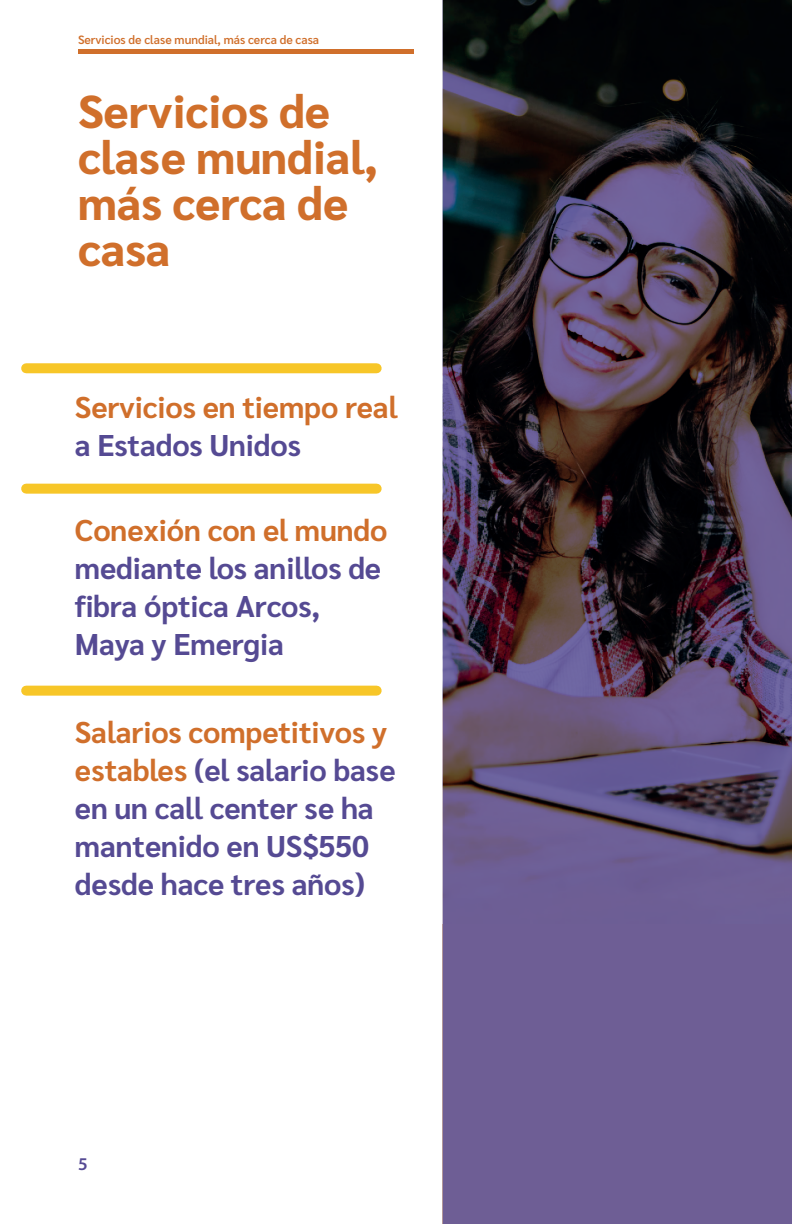
<style>
.page{position:relative;width:792px;height:1224px;background:#fff}
.page>*{position:absolute;margin:0;border:0;box-sizing:border-box;transform-origin:0 0}
.t1{font:800 46px/46px "Sarabun";color:#d06f2b}
.t2{font:700 30px/38px "Sarabun";letter-spacing:-.005em;color:#554a93}
.t3{font:700 30px "Sarabun";letter-spacing:-.005em;color:#d06f2b}
.t4{font:600 18px "Myriad Pro";color:#554a93}
.t5{font:600 12px "Sarabun";color:#d06f2b}
.s1{color:#d06f2b}
</style>
<div class="page">
<svg style="left:443px;top:0;width:349px;height:1224px;background:#4a3d5a"></svg>
<div style="left:26px;top:363px;width:351px;height:10px;background:#f7c628"></div>
<div style="left:26px;top:484px;width:351px;height:10px;background:#f7c628"></div>
<div style="left:26px;top:686px;width:351px;height:10px;background:#f7c628"></div>
<hr style="left:78px;top:49px;width:335px;height:4px;background:#d06f2b">
<p class="t5" style="left:78px;top:33px;width:243px">Servicios de clase mundial, más cerca de casa</p>
<h1 class="t1" style="left:78px;top:90px;width:302px">Servicios de clase mundial, más cerca de casa</h1>
<p class="t3" style="left:75px;top:390px;width:324px">Servicios en tiempo real</p>
<p class="t2" style="left:75px;top:427px;width:228px">a Estados Unidos</p>
<p class="t3" style="left:75px;top:513px;width:314px">Conexión con el mundo</p>
<p class="t2" style="left:75px;top:550px;width:308px">mediante los anillos de fibra óptica Arcos,<br>Maya y Emergia</p>
<p class="t2" style="left:75px;top:714px;width:322px"><span class="s1">Salarios competitivos y estables</span> (el salario base en un call center se ha mantenido en US$550 desde hace tres años)</p>
<p class="t4" style="left:78px;top:1153px;width:11px">5</p>
</div>
